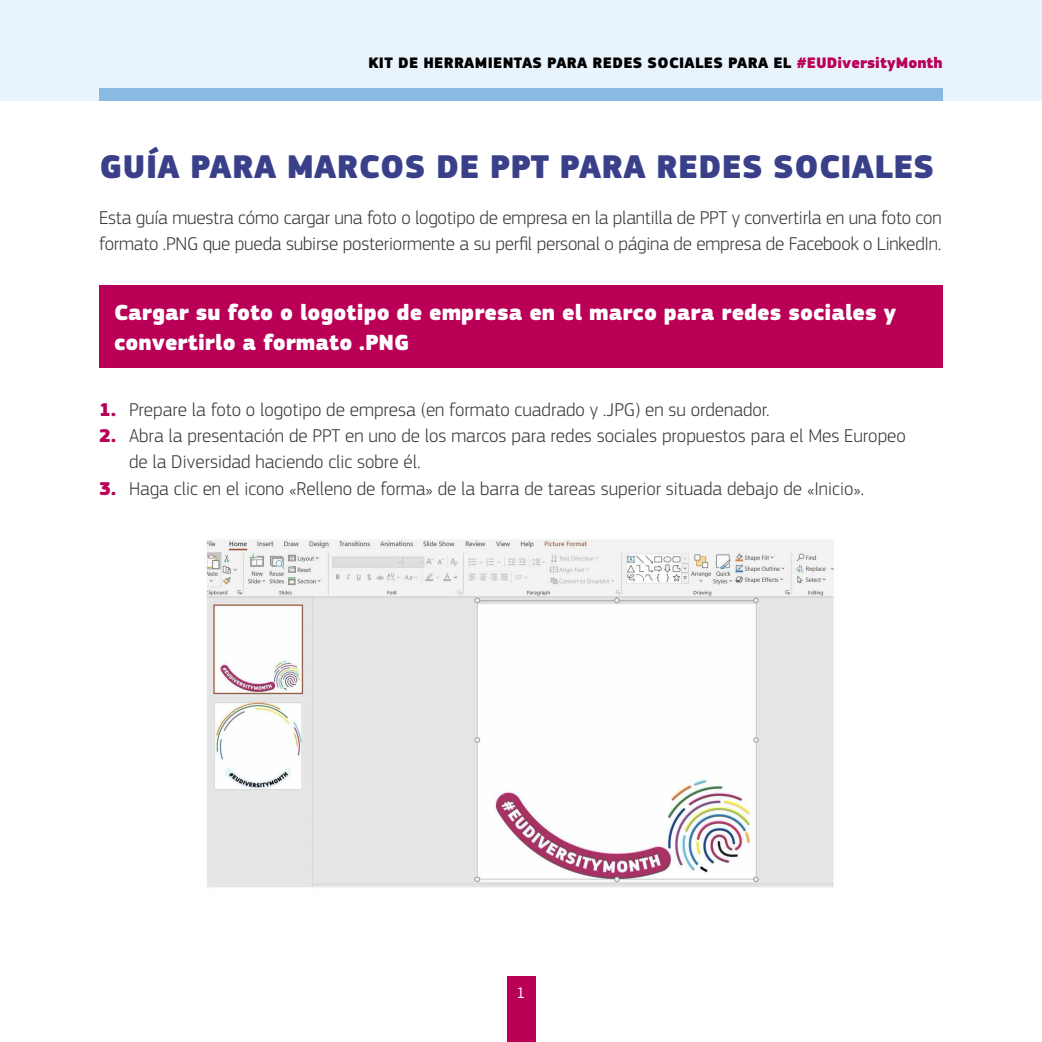
<style>
.page{position:relative;width:1042px;height:1042px;background:#fff}
.page>*{position:absolute;margin:0;border:0;box-sizing:border-box;transform-origin:0 0}
.t1{font:900 34.12px "EC Square Sans Pro";letter-spacing:.01em;color:#3a3f8a}
.t2{font:900 22.75px/29.8px "EC Square Sans Pro";color:#fff}
.t3{font:300 19.25px/26.2px "EC Square Sans Pro";color:#393939}
.t4{font:900 15.75px "EC Square Sans Pro";letter-spacing:.02em;color:#000}
.t5{font:15.75px "EC Square Sans Pro";color:#fff}
.s1{color:#b90056}
.s2{font-weight:900;color:#b90056}
</style>
<div class="page">
<div style="left:0;top:0;width:1042px;height:101px;background:#e9f3fc"></div>
<div style="left:506px;top:976px;width:29px;height:66px;background:#b90056"></div>
<div style="left:99px;top:285px;width:844px;height:83px;background:#b90056"></div>
<img style="left:206px;top:539px;width:628px;height:349px">
<div style="left:99px;top:88px;width:844px;height:13px;background:#88bae4"></div>
<p class="t4" style="left:368px;top:53px;width:576px">KIT DE HERRAMIENTAS PARA REDES SOCIALES PARA EL <span class="s1">#EUDiversityMonth</span></p>
<h1 class="t1" style="left:100px;top:145px;width:836px">GUÍA PARA MARCOS DE PPT PARA REDES SOCIALES</h1>
<p class="t3" style="left:99px;top:204px;width:844px">Esta guía muestra cómo cargar una foto o logotipo de empresa en la plantilla de PPT y convertirla en una foto con formato .PNG que pueda subirse posteriormente a su perfil personal o página de empresa de Facebook o LinkedIn.</p>
<p class="t2" style="left:114px;top:299px;width:783px">Cargar su foto o logotipo de empresa en el marco para redes sociales y convertirlo a formato .PNG</p>
<p class="t3" style="left:99px;top:396px;width:672px"><span class="s2">1.</span> Prepare la foto o logotipo de empresa (en formato cuadrado y .JPG) en su ordenador.</p>
<p class="t3" style="left:129px;top:422px;width:778px;text-indent:-30px"><span class="s2">2.</span> Abra la presentación de PPT en uno de los marcos para redes sociales propuestos para el Mes Europeo de la Diversidad haciendo clic sobre él.</p>
<p class="t3" style="left:99px;top:475px;width:766px"><span class="s2">3.</span> Haga clic en el icono «Relleno de forma» de la barra de tareas superior situada debajo de «Inicio».</p>
<p class="t5" style="left:516px;top:984px;width:10px">1</p>
</div>
